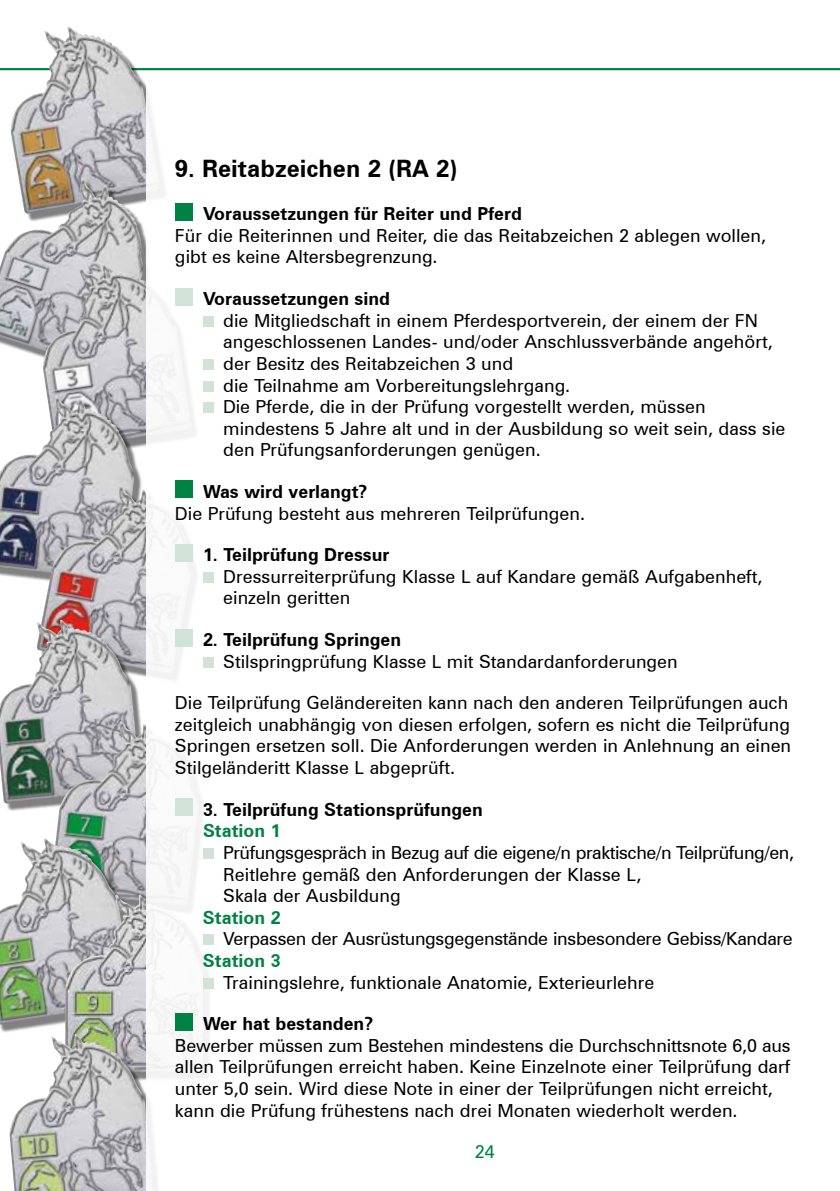
<style>
.page{position:relative;width:840px;height:1191px;background:#fff}
.page>*{position:absolute;margin:0;border:0;box-sizing:border-box;transform-origin:0 0}
.t1{font:700 24px "Zurich BT";color:#000}
.t2{font:18px/21.6px "Zurich BT";color:#000}
.t3{font:700 18px "Zurich BT";color:#000}
.t4{font:18px/21.6px "Zurich BT";letter-spacing:-.025em;color:#000}
.t5{font:18px "Zurich BT";letter-spacing:-.02em;color:#000}
.t6{font:700 18px "Zurich BT";color:#008244}
.t7{font:18px "Zurich BT";color:#008244}
</style>
<div class="page">
<hr style="left:0;top:68px;width:839px;height:2px;background:#008244">
<img style="left:11px;top:26px;width:149px;height:155px">
<img style="left:0;top:178px;width:143px;height:180px">
<img style="left:43px;top:264px;width:103px;height:183px">
<div style="left:0;top:399px;width:142px;height:191px;background:#000;opacity:.5"></div>
<img style="left:0;top:396px;width:134px;height:186px">
<img style="left:37px;top:485px;width:109px;height:138px">
<div style="left:0;top:623px;width:149px;height:188px;background:#000;opacity:.5"></div>
<img style="left:0;top:619px;width:141px;height:184px">
<img style="left:50px;top:721px;width:96px;height:173px">
<div style="left:0;top:841px;width:141px;height:192px;background:#000;opacity:.5"></div>
<img style="left:0;top:838px;width:133px;height:186px">
<img style="left:65px;top:894px;width:81px;height:140px">
<img style="left:9px;top:1034px;width:137px;height:157px">
<div style="left:146px;top:73px;width:693px;height:1118px;background:#fff"></div>
<div style="left:175px;top:203px;width:17px;height:17px;background:#008244"></div>
<div style="left:175px;top:288px;width:17px;height:17px;background:#d1e3d6"></div>
<div style="left:203px;top:316px;width:11px;height:11px;background:#d1e3d6"></div>
<div style="left:203px;top:359px;width:11px;height:11px;background:#d1e3d6"></div>
<div style="left:203px;top:381px;width:11px;height:10px;background:#d1e3d6"></div>
<div style="left:203px;top:402px;width:11px;height:11px;background:#d1e3d6"></div>
<div style="left:175px;top:481px;width:17px;height:17px;background:#008244"></div>
<div style="left:175px;top:544px;width:17px;height:17px;background:#d1e3d6"></div>
<div style="left:203px;top:572px;width:11px;height:11px;background:#d1e3d6"></div>
<div style="left:175px;top:629px;width:17px;height:17px;background:#d1e3d6"></div>
<div style="left:203px;top:657px;width:11px;height:10px;background:#d1e3d6"></div>
<div style="left:175px;top:798px;width:17px;height:17px;background:#d1e3d6"></div>
<div style="left:203px;top:848px;width:11px;height:11px;background:#d1e3d6"></div>
<div style="left:203px;top:934px;width:11px;height:11px;background:#d1e3d6"></div>
<div style="left:203px;top:977px;width:11px;height:11px;background:#d1e3d6"></div>
<div style="left:175px;top:1013px;width:17px;height:17px;background:#008244"></div>
<h1 class="t1" style="left:175px;top:154px;width:284px">9. Reitabzeichen 2 (RA 2)</h1>
<p class="t3" style="left:203px;top:203px;width:320px">Voraussetzungen für Reiter und Pferd</p>
<p class="t2" style="left:175px;top:224px;width:592px">Für die Reiterinnen und Reiter, die das Reitabzeichen 2 ablegen wollen, gibt es keine Altersbegrenzung.</p>
<p class="t3" style="left:203px;top:288px;width:188px">Voraussetzungen sind</p>
<p class="t2" style="left:223px;top:309px;width:563px">die Mitgliedschaft in einem Pferdesportverein, der einem der FN angeschlossenen Landes- und/oder Anschlussverbände angehört, der Besitz des Reitabzeichen 3 und<br>die Teilnahme am Vorbereitungslehrgang.<br>Die Pferde, die in der Prüfung vorgestellt werden, müssen mindestens 5 Jahre alt und in der Ausbildung so weit sein, dass sie den Prüfungsanforderungen genügen.</p>
<p class="t3" style="left:203px;top:480px;width:166px">Was wird verlangt?</p>
<p class="t2" style="left:175px;top:502px;width:411px">Die Prüfung besteht aus mehreren Teilprüfungen.</p>
<p class="t3" style="left:203px;top:544px;width:188px">1. Teilprüfung Dressur</p>
<p class="t2" style="left:223px;top:565px;width:540px">Dressurreiterprüfung Klasse L auf Kandare gemäß Aufgabenheft, einzeln geritten</p>
<p class="t3" style="left:203px;top:628px;width:199px">2. Teilprüfung Springen</p>
<p class="t2" style="left:223px;top:650px;width:456px">Stilspringprüfung Klasse L mit Standardanforderungen</p>
<p class="t2" style="left:175px;top:692px;width:617px">Die Teilprüfung Geländereiten kann nach den anderen Teilprüfungen auch zeitgleich unabhängig von diesen erfolgen, sofern es nicht die Teilprüfung Springen ersetzen soll. Die Anforderungen werden in Anlehnung an einen Stilgeländeritt Klasse L abgeprüft.</p>
<p class="t3" style="left:203px;top:798px;width:281px">3. Teilprüfung Stationsprüfungen</p>
<p class="t6" style="left:203px;top:820px;width:79px">Station 1</p>
<p class="t4" style="left:223px;top:841px;width:572px">Prüfungsgespräch in Bezug auf die eigene/n praktische/n Teilprüfung/en,<br>Reitlehre gemäß den Anforderungen der Klasse L,<br>Skala der Ausbildung</p>
<p class="t6" style="left:203px;top:906px;width:79px">Station 2</p>
<p class="t5" style="left:223px;top:928px;width:571px">Verpassen der Ausrüstungsgegenstände insbesondere Gebiss/Kandare</p>
<p class="t6" style="left:203px;top:949px;width:79px">Station 3</p>
<p class="t2" style="left:223px;top:971px;width:432px">Trainingslehre, funktionale Anatomie, Exterieurlehre</p>
<p class="t3" style="left:203px;top:1012px;width:172px">Wer hat bestanden?</p>
<p class="t2" style="left:175px;top:1034px;width:617px">Bewerber müssen zum Bestehen mindestens die Durchschnittsnote 6,0 aus allen Teilprüfungen erreicht haben. Keine Einzelnote einer Teilprüfung darf unter 5,0 sein. Wird diese Note in einer der Teilprüfungen nicht erreicht, kann die Prüfung frühestens nach drei Monaten wiederholt werden.</p>
<p class="t7" style="left:474px;top:1140px;width:21px">24</p>
</div>
